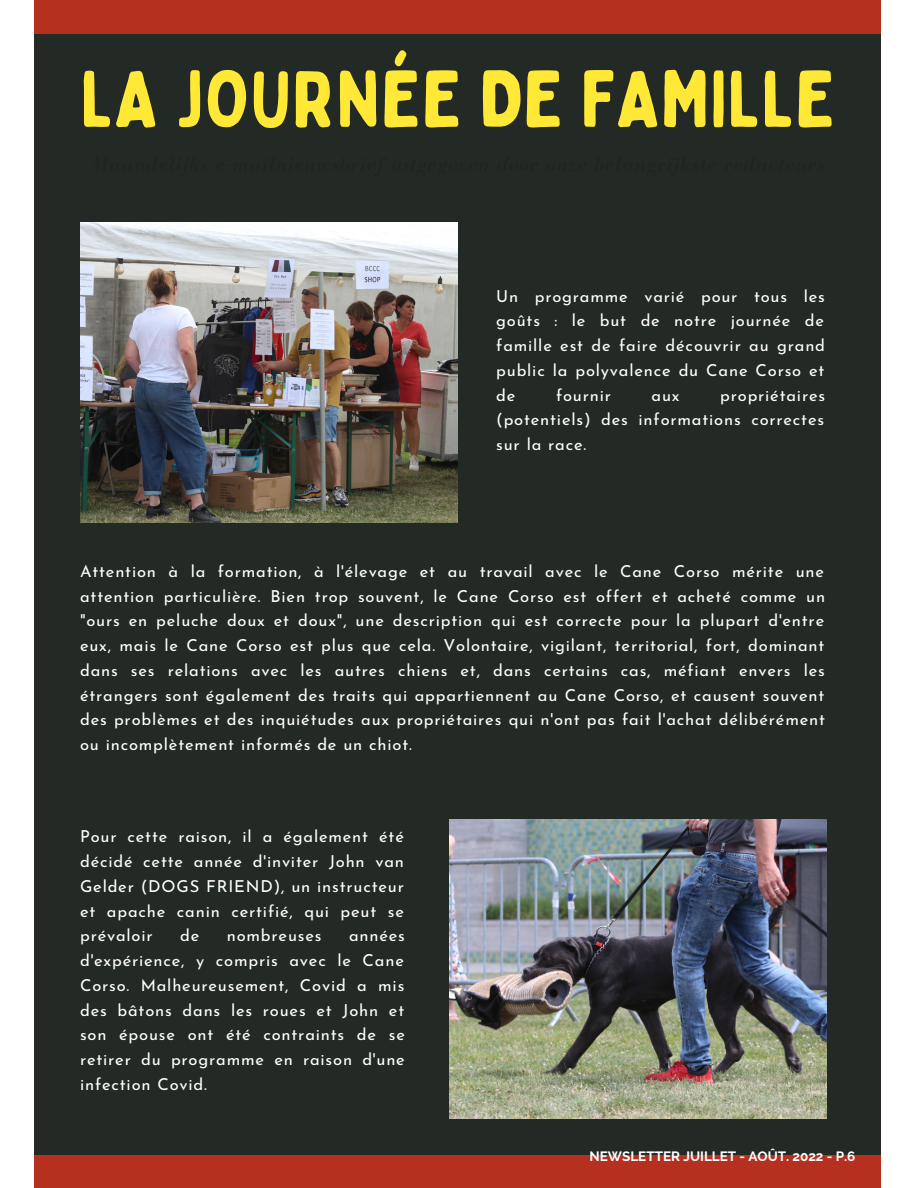
<style>
.page{position:relative;width:918px;height:1188px;background:#fff}
.page>*{position:absolute;margin:0;border:0;box-sizing:border-box;transform-origin:0 0}
.t1{font:79.8px "Bobby Jones Soft";letter-spacing:.01em;color:#ffe936}
.t2{font:16.5px/24.8px "Josefin Sans";letter-spacing:.05em;color:#fff;text-align:justify}
.t3{font:700 13.5px "Raleway";color:#fff}
</style>
<div class="page">
<div style="left:35px;top:12px;width:846px;height:1165px;background:#232a25"></div>
<div style="left:35px;top:1156px;width:846px;height:32px;background:#b63020"></div>
<div style="left:35px;top:0;width:846px;height:34px;background:#b63020"></div>
<img style="left:80px;top:223px;width:377px;height:299px">
<img style="left:449px;top:819px;width:377px;height:299px">
<h1 class="t1" style="left:81px;top:50px;width:756px">LA JOURNÉE DE FAMILLE</h1>
<p class="t2" style="left:496px;top:285px;width:330px">Un programme varié pour tous les goûts : le but de notre journée de famille est de faire découvrir au grand public la polyvalence du Cane Corso et de</p>
<p class="t2" style="left:556px;top:384px;width:56px">fournir</p>
<p class="t2" style="left:652px;top:384px;width:30px">aux</p>
<p class="t2" style="left:496px;top:384px;width:330px;text-indent:224px">propriétaires (potentiels) des informations correctes sur la race.</p>
<p class="t2" style="left:80px;top:560px;width:747px">Attention à la formation, à l'élevage et au travail avec le Cane Corso mérite une attention particulière. Bien trop souvent, le Cane Corso est offert et acheté comme un "ours en peluche doux et doux", une description qui est correcte pour la plupart d'entre eux, mais le Cane Corso est plus que cela. Volontaire, vigilant, territorial, fort, dominant dans ses relations avec les autres chiens et, dans certains cas, méfiant envers les étrangers sont également des traits qui appartiennent au Cane Corso, et causent souvent des problèmes et des inquiétudes aux propriétaires qui n'ont pas fait l'achat délibérément ou incomplètement informés de un chiot.</p>
<p class="t2" style="left:80px;top:826px;width:326px">Pour cette raison, il a également été décidé cette année d'inviter John van Gelder (DOGS FRIEND), un instructeur et apache canin certifié, qui peut se prévaloir</p>
<p class="t2" style="left:180px;top:925px;width:21px">de</p>
<p class="t2" style="left:227px;top:925px;width:96px">nombreuses</p>
<p class="t2" style="left:80px;top:925px;width:326px;text-indent:269px">années d'expérience, y compris avec le Cane Corso. Malheureusement, Covid a mis des bâtons dans les roues et John et son épouse ont été contraints de se retirer du programme en raison d'une infection Covid.</p>
<p class="t3" style="left:590px;top:1149px;width:267px">NEWSLETTER JUILLET - AOÛT. 2022 - P.6</p>
</div>
